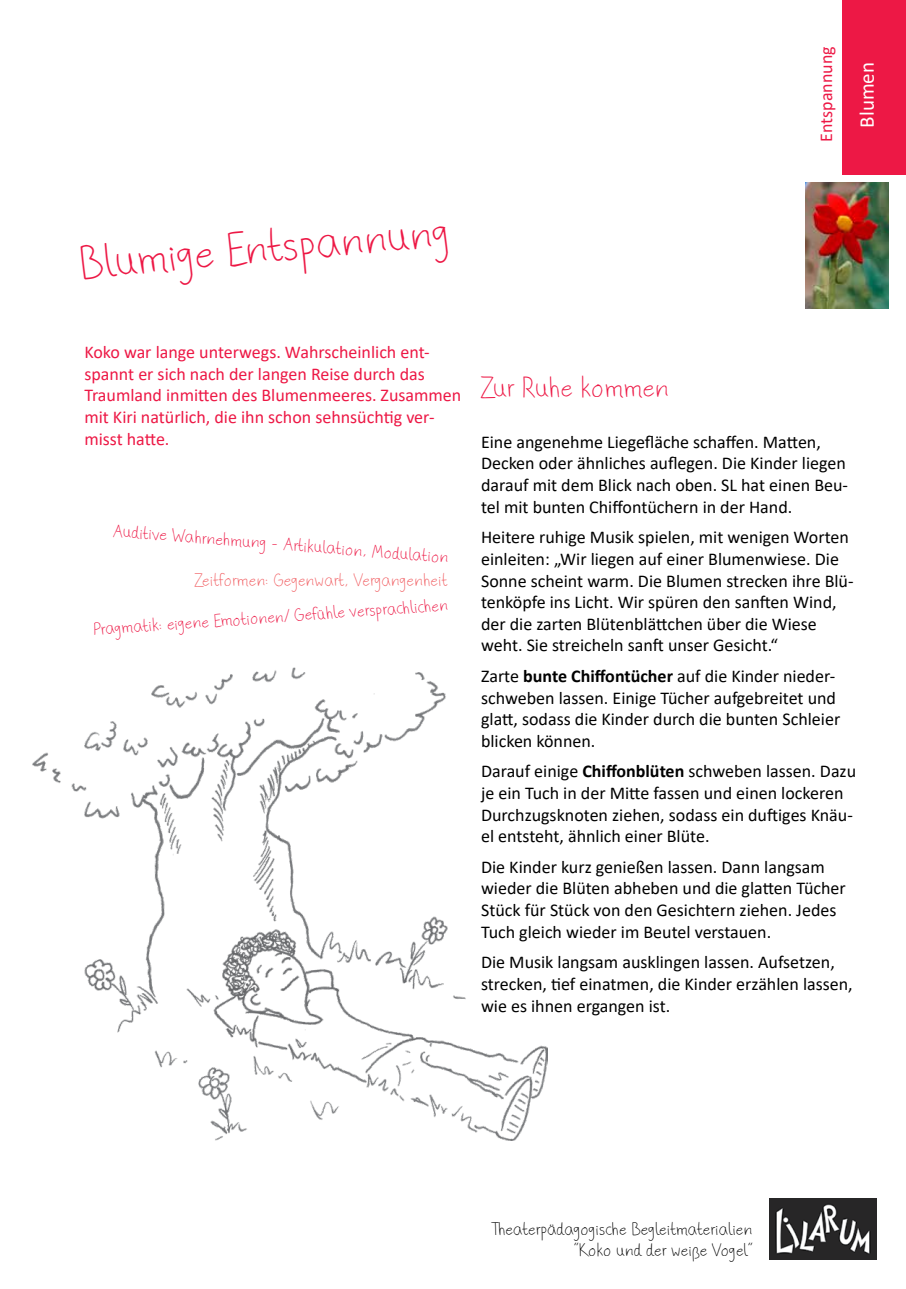
<style>
.page{position:relative;width:906px;height:1289px;background:#fff}
.page>*{position:absolute;margin:0;border:0;box-sizing:border-box;transform-origin:0 0}
.t1{font:100 39px "phitradesign Handwritten";color:#ed1845}
.t2{font:100 24px "phitradesign Handwritten";color:#ed1845}
.t3{font:21px "Calibri";color:#fff}
.t4{font:18px/21.6px "Calibri";color:#000}
.t5{font:18px/21.6px "Calibri";color:#ed1845}
.t6{font:100 15px "phitradesign Handwritten";color:#ed1845}
.t7{font:100 15px/21px "phitradesign Handwritten";color:#000;text-align:right}
.t8{font:100 15px "phitradesign Handwritten";color:#f15b5f}
.s1{font-weight:700}
</style>
<div class="page">
<img style="left:770px;top:1198px;width:107px;height:61px">
<div style="left:842px;top:0;width:64px;height:174px;background:#ed1845"></div>
<img style="left:33px;top:667px;width:514px;height:473px">
<img style="left:805px;top:183px;width:84px;height:126px">
<p class="t5" style="left:815px;top:142px;width:97px;rotate:-90deg">Entspannung</p>
<p class="t3" style="left:852px;top:128px;width:67px;rotate:-90deg">Blumen</p>
<h1 class="t1" style="left:78px;top:234px;width:373px;rotate:-5deg">Blumige Entspannung</h1>
<p class="t5" style="left:84px;top:341px;width:378px">Koko war lange unterwegs. Wahrscheinlich ent&shy;spannt er sich nach der langen Reise durch das Traumland inmitten des Blumenmeeres. Zusammen mit Kiri natürlich, die ihn schon sehnsüchtig ver&shy;misst hatte.</p>
<p class="t6" style="left:115px;top:518px;width:338px;rotate:5deg">Auditive Wahrnehmung - Artikulation, Modulation</p>
<p class="t8" style="left:195px;top:568px;width:254px">Zeitformen: Gegenwart, Vergangenheit</p>
<p class="t6" style="left:93px;top:618px;width:357px;rotate:-4deg">Pragmatik: eigene Emotionen/ Gefühle versprachlichen</p>
<h2 class="t2" style="left:481px;top:370px;width:190px">Zur Ruhe kommen</h2>
<p class="t4" style="left:481px;top:430px;width:368px">Eine angenehme Liegefläche schaffen. Matten, Decken oder ähnliches auflegen. Die Kinder liegen darauf mit dem Blick nach oben. SL hat einen Beu&shy;tel mit bunten Chiffontüchern in der Hand.</p>
<p class="t4" style="left:481px;top:526px;width:374px">Heitere ruhige Musik spielen, mit wenigen Worten einleiten: „Wir liegen auf einer Blumenwiese. Die Sonne scheint warm. Die Blumen strecken ihre Blü&shy;tenköpfe ins Licht. Wir spüren den sanften Wind, der die zarten Blütenblättchen über die Wiese weht. Sie streicheln sanft unser Gesicht.“</p>
<p class="t4" style="left:481px;top:664px;width:361px">Zarte <span class="s1">bunte Chiffontücher</span> auf die Kinder nieder&shy;schweben lassen. Einige Tücher aufgebreitet und glatt, sodass die Kinder durch die bunten Schleier blicken können.</p>
<p class="t4" style="left:481px;top:760px;width:376px">Darauf einige <span class="s1">Chiffonblüten</span> schweben lassen. Dazu je ein Tuch in der Mitte fassen und einen lockeren Durchzugsknoten ziehen, sodass ein duftiges Knäu&shy;el entsteht, ähnlich einer Blüte.</p>
<p class="t4" style="left:481px;top:855px;width:366px">Die Kinder kurz genießen lassen. Dann langsam wieder die Blüten abheben und die glatten Tücher Stück für Stück von den Gesichtern ziehen. Jedes Tuch gleich wieder im Beutel verstauen.</p>
<p class="t4" style="left:481px;top:951px;width:373px">Die Musik langsam ausklingen lassen. Aufsetzen, strecken, tief einatmen, die Kinder erzählen lassen, wie es ihnen ergangen ist.</p>
<p class="t7" style="left:493px;top:1218px;width:261px">Theaterpädagogische Begleitmaterialien “Koko und der weiße Vogel“</p>
</div>
